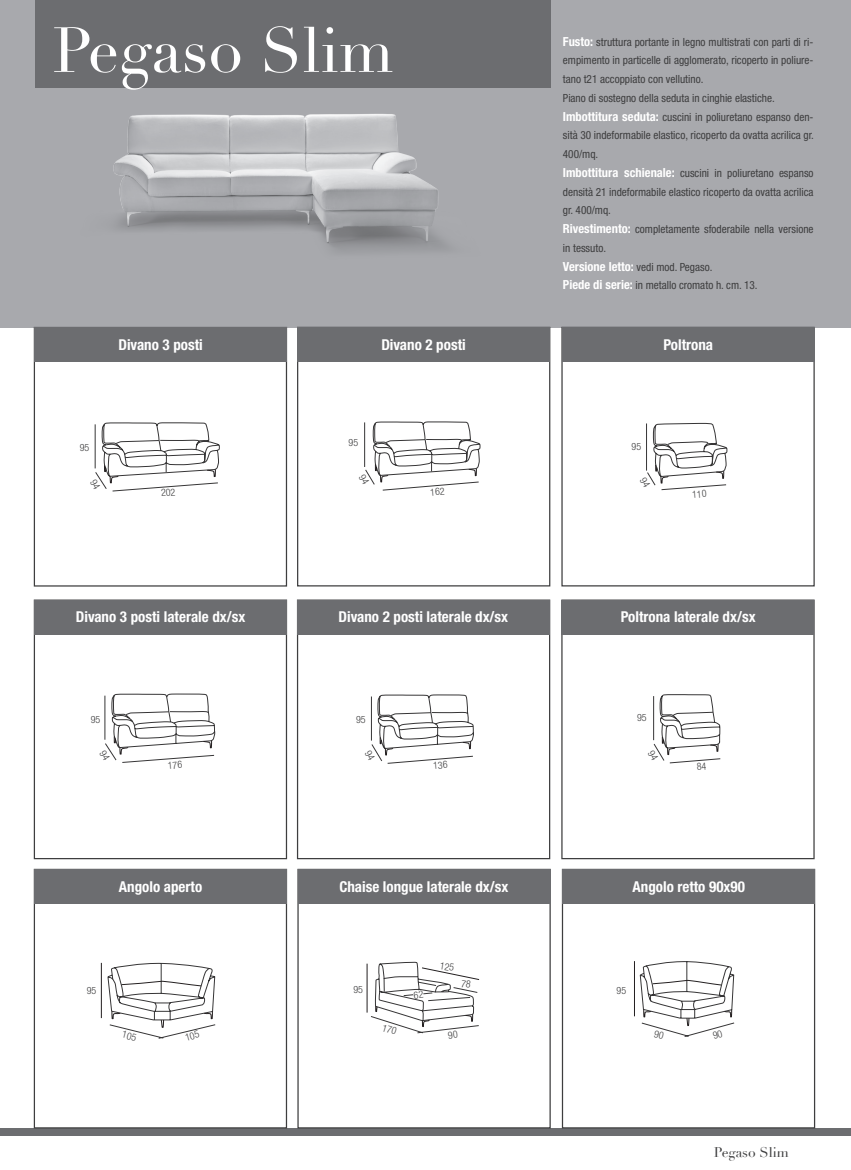
<style>
.page{position:relative;width:851px;height:1170px;background:#fff}
.page>*{position:absolute;margin:0;border:0;box-sizing:border-box;transform-origin:0 0}
.t1{font:62.5px "Didot";color:#fff}
.t2{font:700 condensed 15px "Helvetica Neue LT Std";color:#fff}
.t3{font:13.75px "Didot";color:#3e3e3f}
.t4{font:condensed 11.25px/18.8px "Helvetica Neue LT Std";color:#3e3e3f;text-align:justify}
.t5{font:300 condensed 10px "Helvetica Neue LT Std";color:#3e3e3f}
.s1{font-weight:700;font-size:12.5px;color:#fff}
</style>
<div class="page">
<div style="left:0;top:1128px;width:850px;height:7px;background:#6c6d70"></div>
<div style="left:0;top:0;width:850px;height:327px;background:#a8a9ad"></div>
<div style="left:35px;top:0;width:516px;height:88px;background:#6c6d70"></div>
<img style="left:113px;top:113px;width:335px;height:139px">
<div style="left:34px;top:327px;width:253px;height:259px;border:1px solid #3e3e3f"></div>
<div style="left:34px;top:327px;width:252px;height:35px;background:#6c6d70"></div>
<div style="left:297px;top:327px;width:253px;height:259px;border:1px solid #3e3e3f"></div>
<div style="left:561px;top:327px;width:253px;height:259px;border:1px solid #3e3e3f"></div>
<div style="left:297px;top:327px;width:252px;height:35px;background:#6c6d70"></div>
<div style="left:562px;top:327px;width:252px;height:35px;background:#6c6d70"></div>
<div style="left:34px;top:599px;width:253px;height:260px;border:1px solid #3e3e3f"></div>
<div style="left:34px;top:600px;width:252px;height:35px;background:#6c6d70"></div>
<div style="left:297px;top:599px;width:253px;height:260px;border:1px solid #3e3e3f"></div>
<div style="left:297px;top:600px;width:252px;height:35px;background:#6c6d70"></div>
<div style="left:561px;top:599px;width:253px;height:260px;border:1px solid #3e3e3f"></div>
<div style="left:562px;top:600px;width:251px;height:35px;background:#6c6d70"></div>
<div style="left:34px;top:868px;width:253px;height:260px;border:1px solid #3e3e3f"></div>
<div style="left:34px;top:869px;width:252px;height:35px;background:#6c6d70"></div>
<div style="left:298px;top:869px;width:252px;height:35px;background:#6c6d70"></div>
<div style="left:561px;top:868px;width:254px;height:260px;border:1px solid #3e3e3f"></div>
<div style="left:562px;top:869px;width:252px;height:35px;background:#6c6d70"></div>
<svg style="left:94px;top:422px;width:125px;height:70px"></svg>
<svg style="left:364px;top:421px;width:116px;height:70px"></svg>
<svg style="left:646px;top:422px;width:81px;height:69px"></svg>
<svg style="left:104px;top:693px;width:111px;height:70px"></svg>
<svg style="left:370px;top:694px;width:104px;height:70px"></svg>
<svg style="left:653px;top:694px;width:67px;height:70px"></svg>
<svg style="left:101px;top:962px;width:115px;height:77px"></svg>
<svg style="left:366px;top:961px;width:113px;height:73px"></svg>
<svg style="left:634px;top:961px;width:100px;height:76px"></svg>
<p class="t1" style="left:52px;top:13px;width:343px">Pegaso Slim</p>
<p class="t4" style="left:563px;top:32px;width:252px"><span class="s1">Fusto:</span> struttura portante in legno multistrati con parti di ri&shy;empimento in particelle di agglomerato, ricoperto in poliure&shy;tano t21 accoppiato con vellutino.</p>
<p class="t4" style="left:563px;top:88px;width:213px">Piano di sostegno della seduta in cinghie elastiche.</p>
<p class="t4" style="left:563px;top:107px;width:252px"><span class="s1">Imbottitura seduta:</span> cuscini in poliuretano espanso den&shy;sità 30 indeformabile elastico, ricoperto da ovatta acrilica gr.<br>400/mq.</p>
<p class="t4" style="left:563px;top:163px;width:252px"><span class="s1">Imbottitura schienale:</span> cuscini in poliuretano espanso densità 21 indeformabile elastico ricoperto da ovatta acrilica gr. 400/mq.</p>
<p class="t4" style="left:563px;top:220px;width:252px"><span class="s1">Rivestimento:</span> completamente sfoderabile nella versione in tessuto.</p>
<p class="t4" style="left:563px;top:257px;width:151px"><span class="s1">Versione letto:</span> vedi mod. Pegaso.</p>
<p class="t4" style="left:563px;top:276px;width:196px"><span class="s1">Piede di serie:</span> in metallo cromato h. cm. 13.</p>
<p class="t2" style="left:118px;top:335px;width:86px">Divano 3 posti</p>
<p class="t5" style="left:80px;top:441px;width:11px">95</p>
<p class="t2" style="left:381px;top:335px;width:86px">Divano 2 posti</p>
<p class="t2" style="left:663px;top:335px;width:51px">Poltrona</p>
<p class="t5" style="left:348px;top:436px;width:11px">95</p>
<p class="t5" style="left:631px;top:441px;width:11px">95</p>
<p class="t2" style="left:76px;top:608px;width:171px">Divano 3 posti laterale dx/sx</p>
<p class="t2" style="left:338px;top:608px;width:171px">Divano 2 posti laterale dx/sx</p>
<p class="t2" style="left:620px;top:608px;width:136px">Poltrona laterale dx/sx</p>
<p class="t5" style="left:91px;top:714px;width:11px">95</p>
<p class="t5" style="left:356px;top:714px;width:11px">95</p>
<p class="t5" style="left:637px;top:711px;width:11px">95</p>
<p class="t2" style="left:119px;top:877px;width:85px">Angolo aperto</p>
<p class="t2" style="left:339px;top:877px;width:170px">Chaise longue laterale dx/sx</p>
<p class="t2" style="left:632px;top:877px;width:114px">Angolo retto 90x90</p>
<p class="t5" style="left:87px;top:984px;width:11px">95</p>
<p class="t5" style="left:353px;top:983px;width:11px">95</p>
<p class="t5" style="left:616px;top:984px;width:11px">95</p>
<p class="t3" style="left:713px;top:1143px;width:77px">Pegaso Slim</p>
</div>
